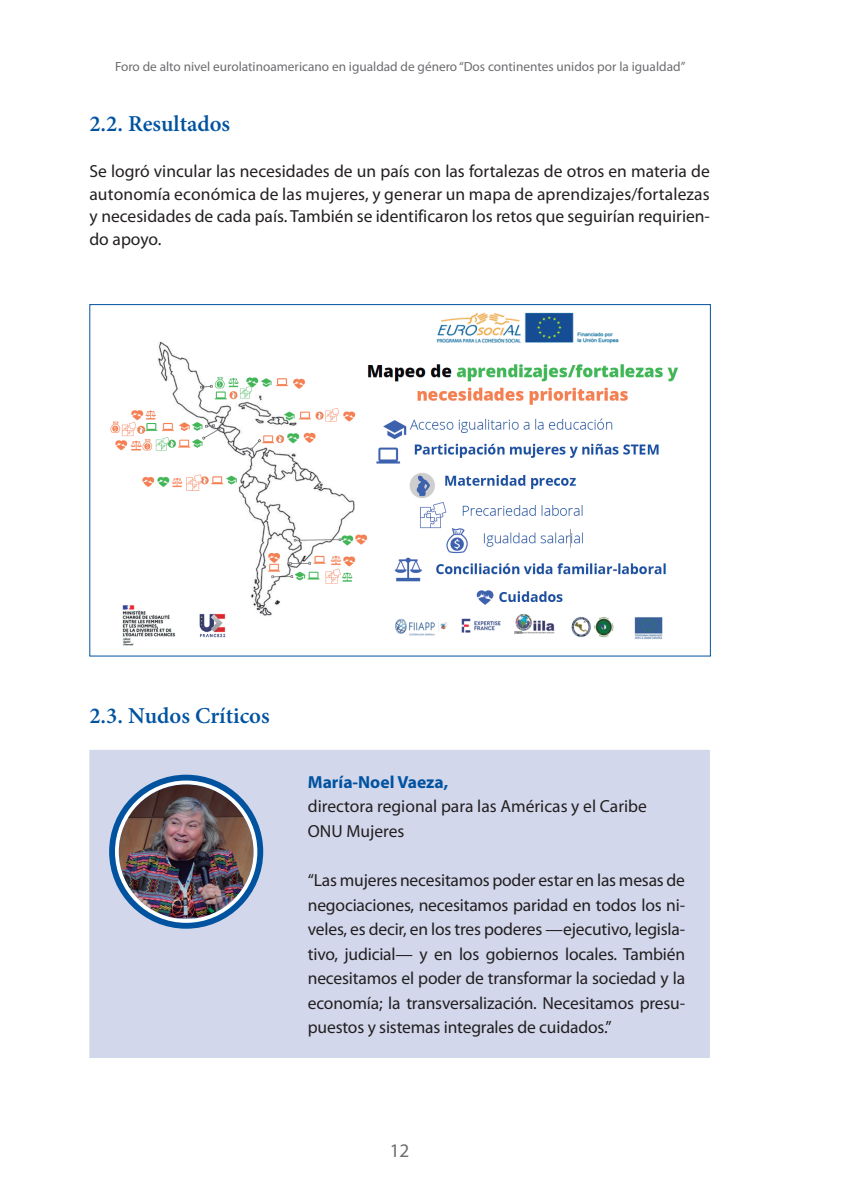
<style>
.page{position:relative;width:844px;height:1191px;background:#fff}
.page>*{position:absolute;margin:0;border:0;box-sizing:border-box;transform-origin:0 0}
.ladillo_1{font:600 22.75px "Minion Pro";color:#0153a0}
.t1{font:19.25px "Myriad Pro";color:#6c6d70}
.texto_cuadros_nuevos{font:17.5px/24.5px "Myriad Pro";letter-spacing:-.01em;color:#231f20;text-align:justify}
.cuerpo_de_texto{font:17.5px/22.8px "Myriad Pro";color:#231f20;text-align:justify}
.texto_cuadros_nuevos-2{font:700 17.5px "Myriad Pro";color:#0153a0}
.t2{font:13.3px "Myriad Pro";color:#6c6d70}
</style>
<div class="page">
<img style="left:110px;top:312px;width:568px;height:334px">
<div style="left:89px;top:750px;width:620px;height:308px;background:#d2d7eb"></div>
<svg style="left:109px;top:774px;width:154px;height:154px;fill:#0153a0"></svg>
<img style="left:119px;top:784px;width:134px;height:135px;border-radius:67px">
<div style="left:115px;top:780px;width:142px;height:143px;border:4px solid #fff;border-radius:50%"></div>
<p class="t2" style="left:115px;top:59px;width:571px">Foro de alto nivel eurolatinoamericano en igualdad de género “Dos continentes unidos por la igualdad”</p>
<p class="ladillo_1" style="left:89px;top:108px;width:142px">2.2. Resultados</p>
<p class="cuerpo_de_texto" style="left:89px;top:159px;width:622px">Se logró vincular las necesidades de un país con las fortalezas de otros en materia de autonomía económica de las mujeres, y generar un mapa de aprendizajes/fortalezas y necesidades de cada país. También se identificaron los retos que seguirían requirien&shy;do apoyo.</p>
<p class="ladillo_1" style="left:89px;top:700px;width:182px">2.3. Nudos Críticos</p>
<p class="texto_cuadros_nuevos-2" style="left:308px;top:770px;width:142px">María-Noel Vaeza,</p>
<p class="texto_cuadros_nuevos" style="left:308px;top:794px;width:340px">directora regional para las Américas y el Caribe</p>
<p class="texto_cuadros_nuevos" style="left:308px;top:818px;width:98px">ONU Mujeres</p>
<p class="texto_cuadros_nuevos" style="left:308px;top:867px;width:379px">“Las mujeres necesitamos poder estar en las mesas de negociaciones, necesitamos paridad en todos los ni&shy;veles, es decir, en los tres poderes —ejecutivo, legisla&shy;tivo, judicial— y en los gobiernos locales. También necesitamos el poder de transformar la sociedad y la economía; la transversalización. Necesitamos presu&shy;puestos y sistemas integrales de cuidados.”</p>
<p class="t1" style="left:389px;top:1138px;width:21px">12</p>
</div>
